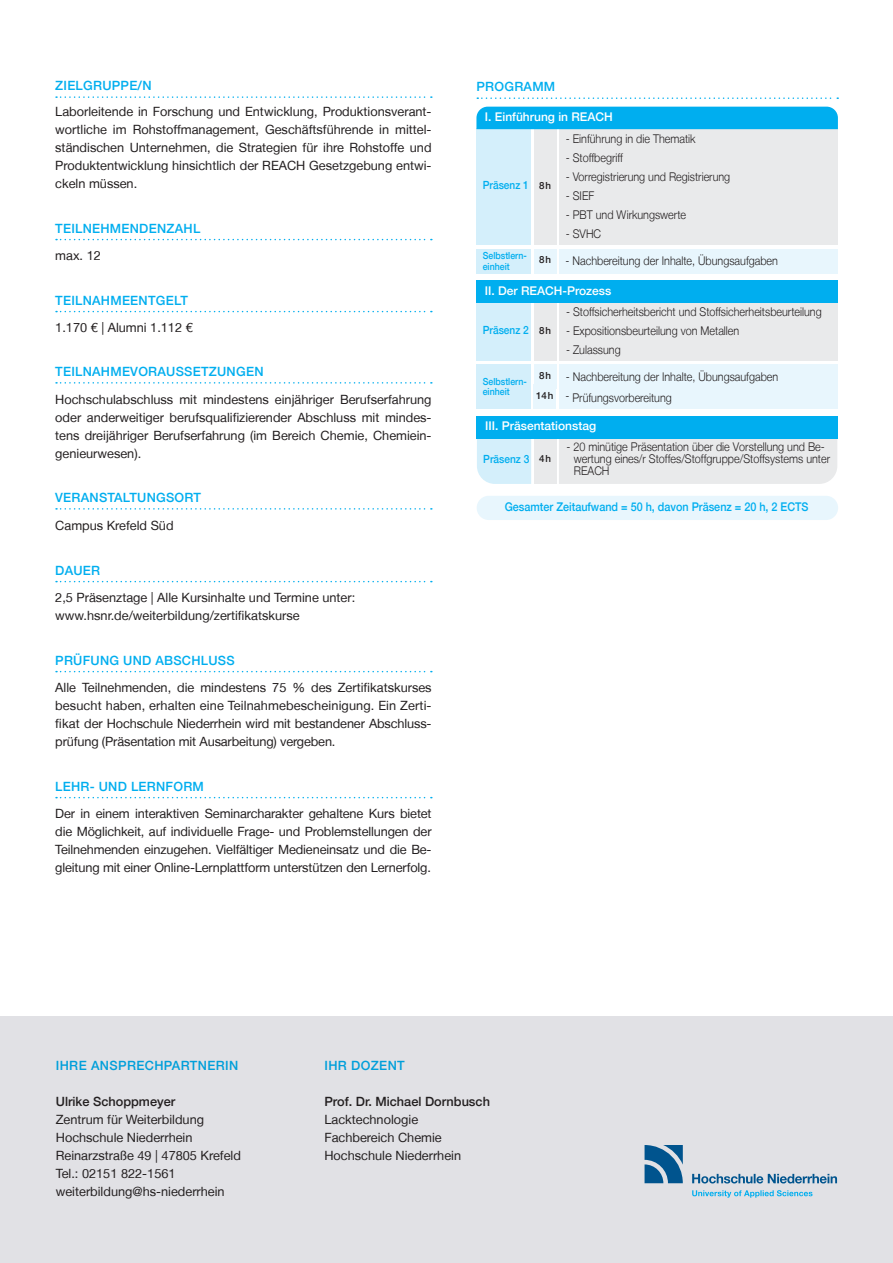
<style>
.page{position:relative;width:893px;height:1263px;background:#fff}
.page>*{position:absolute;margin:0;border:0;box-sizing:border-box;transform-origin:0 0}
.HEADLINE_Cyan{font:12.75px/18px "Helvetica Neue LT";color:#231f20;text-align:justify}
.Fließtext{font:12.75px/18px "Helvetica Neue LT";letter-spacing:-.01em;color:#231f20;text-align:justify}
.t1{font:500 12.75px "Helvetica Neue LT";letter-spacing:.02em;color:#00aeef}
.HEADLINE_Cyan-2{font:500 12.75px "Helvetica Neue LT";color:#231f20}
.HEADLINE_Cyan-3{font:500 12.75px "Helvetica Neue LT";letter-spacing:.03em;color:#009fda}
.t2{font:300 12px/12.1px "Helvetica Neue LT";color:#231f20;scale:.9 1}
.t3{font:500 12px "Helvetica Neue LT";color:#fff}
.t4{font:500 12px "Helvetica Neue LT";color:#00aeef;scale:.9 1}
.t5{font:500 11.25px "Helvetica Neue LT";color:#00aeef;scale:.9 1}
.t6{font:500 9.75px/10.5px "Helvetica Neue LT";color:#00aeef;scale:.9 1}
.t7{font:500 9.75px "Helvetica Neue LT";letter-spacing:.09em;color:#231f20}
</style>
<div class="page">
<svg style="left:56px;top:96px;width:376px;height:2px"></svg>
<svg style="left:56px;top:239px;width:376px;height:1px"></svg>
<svg style="left:56px;top:311px;width:376px;height:1px"></svg>
<svg style="left:56px;top:382px;width:376px;height:2px"></svg>
<svg style="left:56px;top:508px;width:376px;height:2px"></svg>
<svg style="left:56px;top:581px;width:376px;height:1px"></svg>
<svg style="left:56px;top:671px;width:376px;height:1px"></svg>
<svg style="left:56px;top:797px;width:376px;height:1px"></svg>
<svg style="left:477px;top:97px;width:361px;height:2px"></svg>
<div style="left:0;top:1017px;width:893px;height:246px;background:#e1e1e5"></div>
<div style="left:476px;top:129px;width:55px;height:116px;background:#d4effb"></div>
<div style="left:559px;top:128px;width:279px;height:117px;background:#e9eaeb"></div>
<div style="left:534px;top:129px;width:22px;height:116px;background:#e9eaeb"></div>
<div style="left:476px;top:364px;width:55px;height:45px;background:#d4effb"></div>
<div style="left:559px;top:302px;width:279px;height:59px;background:#e9eaeb"></div>
<div style="left:559px;top:364px;width:279px;height:45px;background:#e8f6fd"></div>
<div style="left:534px;top:364px;width:22px;height:25px;background:#e8f6fd"></div>
<div style="left:533px;top:385px;width:23px;height:24px;background:#e8f6fd"></div>
<div style="left:534px;top:303px;width:22px;height:58px;background:#e9eaeb"></div>
<div style="left:476px;top:303px;width:55px;height:58px;background:#d4effb"></div>
<div style="left:476px;top:249px;width:55px;height:25px;background:#d4effb"></div>
<div style="left:534px;top:249px;width:22px;height:25px;background:#e8f6fd"></div>
<div style="left:559px;top:249px;width:278px;height:25px;background:#e8f6fd"></div>
<div style="left:476px;top:107px;width:362px;height:22px;background:#00aeef"></div>
<div style="left:476px;top:280px;width:362px;height:23px;background:#00aeef"></div>
<div style="left:477px;top:438px;width:54px;height:46px;background:#d4effb"></div>
<div style="left:534px;top:436px;width:22px;height:48px;background:#e9eaeb"></div>
<div style="left:477px;top:496px;width:361px;height:24px;background:#e8f6fd;border-radius:12px"></div>
<div style="left:559px;top:438px;width:278px;height:46px;background:#e9eaeb"></div>
<div style="left:477px;top:416px;width:361px;height:22px;background:#00aeef"></div>
<svg style="left:645px;top:1145px;width:38px;height:38px"></svg>
<svg style="left:692px;top:1174px;width:145px;height:9px"></svg>
<svg style="left:692px;top:1190px;width:120px;height:8px"></svg>
<p class="t1" style="left:55px;top:78px;width:98px">ZIELGRUPPE/N</p>
<p class="HEADLINE_Cyan" style="left:55px;top:102px;width:378px">Laborleitende in Forschung und Entwicklung, Produktionsverant&shy;wortliche im Rohstoffmanagement, Geschäftsführende in mittel&shy;ständischen Unternehmen, die Strategien für ihre Rohstoffe und Produktentwicklung hinsichtlich der REACH Gesetzgebung entwi&shy;ckeln müssen.</p>
<p class="t1" style="left:55px;top:221px;width:147px">TEILNEHMENDENZAHL</p>
<p class="HEADLINE_Cyan" style="left:55px;top:246px;width:47px">max. 12</p>
<p class="t1" style="left:55px;top:293px;width:134px">TEILNAHMEENTGELT</p>
<p class="HEADLINE_Cyan" style="left:55px;top:318px;width:139px">1.170 € | Alumni 1.112 €</p>
<p class="t1" style="left:55px;top:364px;width:210px">TEILNAHMEVORAUSSETZUNGEN</p>
<p class="HEADLINE_Cyan" style="left:55px;top:390px;width:378px">Hochschulabschluss mit mindestens einjähriger Berufserfahrung oder anderweitiger berufsqualifizierender Abschluss mit mindes&shy;tens dreijähriger Berufserfahrung (im Bereich Chemie, Chemiein&shy;genieurwesen).</p>
<p class="t1" style="left:55px;top:490px;width:147px">VERANSTALTUNGSORT</p>
<p class="HEADLINE_Cyan" style="left:55px;top:516px;width:120px">Campus Krefeld Süd</p>
<p class="t1" style="left:55px;top:563px;width:46px">DAUER</p>
<p class="HEADLINE_Cyan" style="left:55px;top:588px;width:301px">2,5 Präsenztage | Alle Kursinhalte und Termine unter:</p>
<p class="HEADLINE_Cyan" style="left:55px;top:606px;width:246px">www.hsnr.de/weiterbildung/zertifikatskurse</p>
<p class="t1" style="left:55px;top:653px;width:181px">PRÜFUNG UND ABSCHLUSS</p>
<p class="Fließtext" style="left:55px;top:678px;width:378px">Alle Teilnehmenden, die mindestens 75 % des Zertifikatskurses besucht haben, erhalten eine Teilnahmebescheinigung. Ein Zerti&shy;fikat der Hochschule Niederrhein wird mit bestandener Abschluss&shy;prüfung (Präsentation mit Ausarbeitung) vergeben.</p>
<p class="t1" style="left:55px;top:779px;width:150px">LEHR- UND LERNFORM</p>
<p class="HEADLINE_Cyan" style="left:55px;top:804px;width:378px">Der in einem interaktiven Seminarcharakter gehaltene Kurs bietet die Möglichkeit, auf individuelle Frage- und Problemstellungen der Teilnehmenden einzugehen. Vielfältiger Medieneinsatz und die Be&shy;gleitung mit einer Online-Lernplattform unterstützen den Lernerfolg.</p>
<p class="t1" style="left:476px;top:79px;width:80px">PROGRAMM</p>
<p class="t3" style="left:485px;top:109px;width:129px">I. Einführung in REACH</p>
<p class="t5" style="left:483px;top:179px;width:53px">Präsenz 1</p>
<p class="t7" style="left:539px;top:179px;width:13px">8h</p>
<p class="t2" style="left:566px;top:132px;width:146px">- Einführung in die Thematik</p>
<p class="t2" style="left:566px;top:151px;width:65px">- Stoffbegriff</p>
<p class="t2" style="left:566px;top:170px;width:184px">- Vorregistrierung und Registrierung</p>
<p class="t2" style="left:566px;top:189px;width:33px">- SIEF</p>
<p class="t2" style="left:566px;top:208px;width:135px">- PBT und Wirkungswerte</p>
<p class="t2" style="left:566px;top:227px;width:41px">- SVHC</p>
<p class="t6" style="left:483px;top:251px;width:51px">Selbstlern&shy;einheit</p>
<p class="t7" style="left:539px;top:254px;width:13px">8h</p>
<p class="t2" style="left:566px;top:255px;width:238px">- Nachbereitung der Inhalte, Übungsaufgaben</p>
<p class="t3" style="left:485px;top:283px;width:128px">II. Der REACH-Prozess</p>
<p class="t5" style="left:483px;top:324px;width:53px">Präsenz 2</p>
<p class="t7" style="left:539px;top:324px;width:13px">8h</p>
<p class="t6" style="left:483px;top:376px;width:51px">Selbstlern&shy;einheit</p>
<p class="t7" style="left:539px;top:369px;width:13px">8h</p>
<p class="t7" style="left:536px;top:390px;width:19px">14h</p>
<p class="t2" style="left:566px;top:305px;width:286px">- Stoffsicherheitsbericht und Stoffsicherheitsbeurteilung</p>
<p class="t2" style="left:566px;top:324px;width:194px">- Expositionsbeurteilung von Metallen</p>
<p class="t2" style="left:566px;top:343px;width:62px">- Zulassung</p>
<p class="t2" style="left:566px;top:371px;width:238px">- Nachbereitung der Inhalte, Übungsaufgaben</p>
<p class="t2" style="left:565px;top:391px;width:120px">- Prüfungsvorbereitung</p>
<p class="t3" style="left:485px;top:418px;width:112px">III. Präsentationstag</p>
<p class="t2" style="left:574px;top:440px;width:286px;text-indent:-8px">- 20 minütige Präsentation über die Vorstellung und Be&shy;wertung eines/r Stoffes/Stoffgruppe/Stoffsystems unter<br>REACH</p>
<p class="t5" style="left:483px;top:452px;width:53px">Präsenz 3</p>
<p class="t7" style="left:539px;top:453px;width:13px">4h</p>
<p class="t4" style="left:505px;top:499px;width:339px">Gesamter Zeitaufwand = 50 h, davon Präsenz = 20 h, 2 ECTS</p>
<p class="HEADLINE_Cyan-3" style="left:56px;top:1058px;width:184px">IHRE ANSPRECHPARTNERIN</p>
<p class="HEADLINE_Cyan-2" style="left:56px;top:1094px;width:121px">Ulrike Schoppmeyer</p>
<p class="HEADLINE_Cyan" style="left:56px;top:1110px;width:150px">Zentrum für Weiterbildung</p>
<p class="HEADLINE_Cyan" style="left:56px;top:1128px;width:138px">Hochschule Niederrhein</p>
<p class="HEADLINE_Cyan" style="left:56px;top:1146px;width:187px">Reinarzstraße 49 | 47805 Krefeld</p>
<p class="HEADLINE_Cyan" style="left:56px;top:1164px;width:121px">Tel.: 02151 822-1561</p>
<p class="HEADLINE_Cyan" style="left:56px;top:1182px;width:170px">weiterbildung@hs-niederrhein</p>
<p class="HEADLINE_Cyan-3" style="left:324px;top:1058px;width:82px">IHR DOZENT</p>
<p class="HEADLINE_Cyan-2" style="left:324px;top:1094px;width:167px">Prof. Dr. Michael Dornbusch</p>
<p class="HEADLINE_Cyan" style="left:324px;top:1110px;width:95px">Lacktechnologie</p>
<p class="HEADLINE_Cyan" style="left:324px;top:1128px;width:119px">Fachbereich Chemie</p>
<p class="HEADLINE_Cyan" style="left:324px;top:1146px;width:138px">Hochschule Niederrhein</p>
</div>
